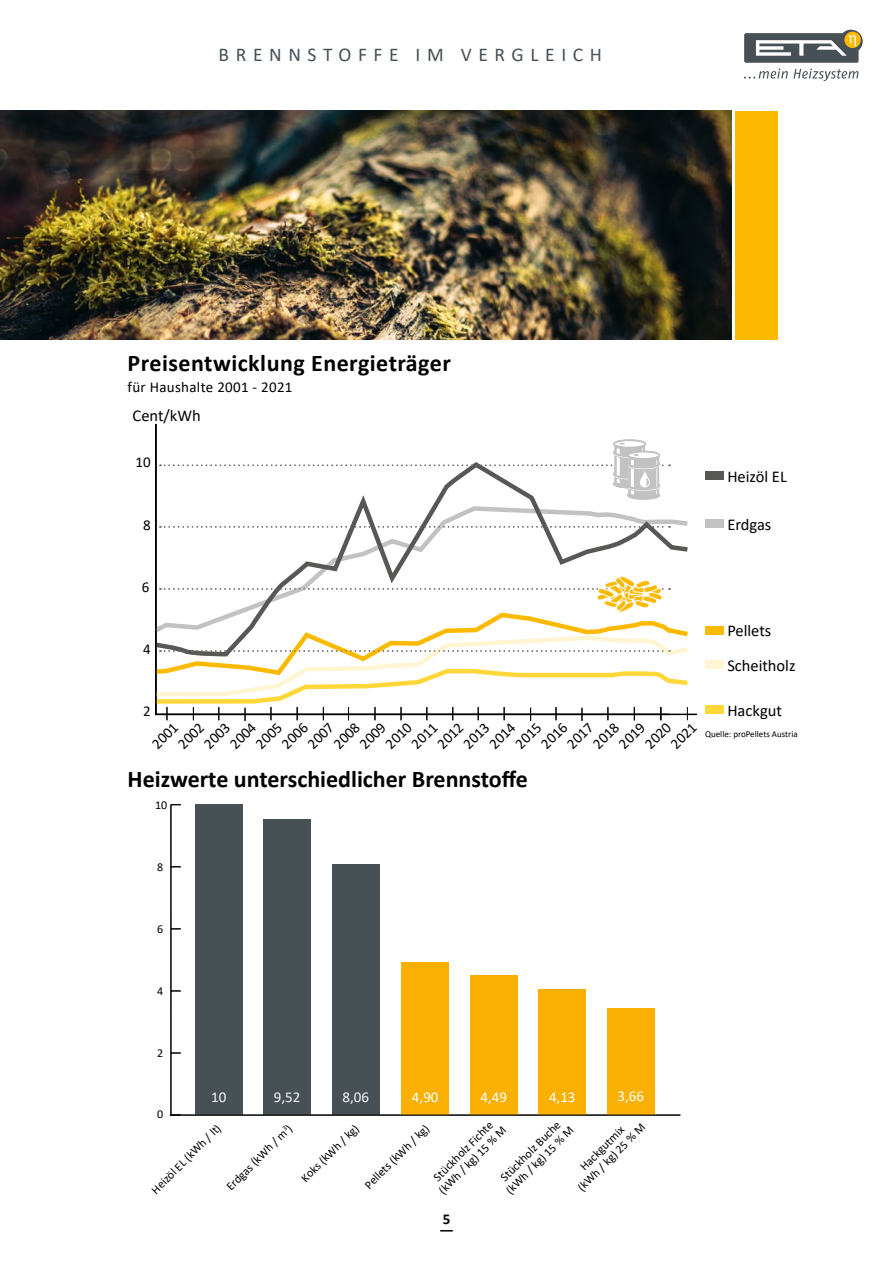
<style>
.page{position:relative;width:893px;height:1263px;background:#fff}
.page>*{position:absolute;margin:0;border:0;box-sizing:border-box;transform-origin:0 0}
.ETA_Zwischentitel{font:700 24px "Calibri";color:#000}
.ETA_Zwischentitel-2{font:700 24px "Calibri";letter-spacing:.02em;color:#000}
.t1{font:19.5px "Calibri";letter-spacing:.34em;color:#465055}
.t2{font:16.5px "Calibri";color:#000}
.ETA_Zwischentitel-3{font:15px "Calibri";letter-spacing:.02em;color:#000}
.t3{font:15px "Calibri";color:#fff}
.t4{font:15px "Calibri";color:#f6f6f6}
.t5{font:700 15px "Calibri";color:#000}
.t6{font:12px "Calibri";color:#000}
.t7{font:9px "Calibri";color:#000}
</style>
<div class="page">
<img style="left:0;top:111px;width:731px;height:229px">
<div style="left:705px;top:471px;width:18px;height:9px;background:#575756"></div>
<div style="left:705px;top:519px;width:18px;height:9px;background:#c2c2c2"></div>
<div style="left:705px;top:626px;width:18px;height:9px;background:#fbba00"></div>
<div style="left:705px;top:660px;width:18px;height:9px;background:#fff5d3"></div>
<div style="left:705px;top:705px;width:18px;height:9px;background:#ffd739"></div>
<svg style="left:155px;top:424px;width:542px;height:292px"></svg>
<svg style="left:160px;top:526px;width:510px;height:2px"></svg>
<svg style="left:160px;top:439px;width:510px;height:61px"></svg>
<svg style="left:155px;top:576px;width:538px;height:145px"></svg>
<hr style="left:170px;top:805px;width:1px;height:310px;background:#000">
<div style="left:538px;top:989px;width:48px;height:125px;background:#f9b000"></div>
<div style="left:607px;top:1008px;width:48px;height:106px;background:#f9b000"></div>
<div style="left:470px;top:975px;width:48px;height:139px;background:#f9b000"></div>
<div style="left:401px;top:962px;width:48px;height:152px;background:#f9b000"></div>
<div style="left:332px;top:864px;width:48px;height:250px;background:#465055"></div>
<div style="left:263px;top:819px;width:48px;height:295px;background:#465055"></div>
<div style="left:195px;top:804px;width:48px;height:310px;background:#465055"></div>
<hr style="left:170px;top:1114px;width:510px;height:1px;background:#000">
<div style="left:736px;top:111px;width:42px;height:229px;background:#fbba00"></div>
<svg style="left:744px;top:30px;width:119px;height:51px"></svg>
<p class="t1" style="left:219px;top:41px;width:385px">BRENNSTOFFE IM VERGLEICH</p>
<p class="ETA_Zwischentitel-2" style="left:128px;top:346px;width:325px">Preisentwicklung Energieträger</p>
<p class="ETA_Zwischentitel-3" style="left:128px;top:376px;width:166px">für Haushalte 2001 - 2021</p>
<p class="t2" style="left:133px;top:404px;width:70px">Cent/kWh</p>
<p class="ETA_Zwischentitel-3" style="left:135px;top:452px;width:17px">10</p>
<p class="ETA_Zwischentitel-3" style="left:143px;top:514px;width:9px">8</p>
<p class="t2" style="left:727px;top:465px;width:61px">Heizöl EL</p>
<p class="t2" style="left:727px;top:513px;width:46px">Erdgas</p>
<p class="ETA_Zwischentitel-3" style="left:142px;top:576px;width:9px">6</p>
<p class="ETA_Zwischentitel-3" style="left:143px;top:638px;width:9px">4</p>
<p class="ETA_Zwischentitel-3" style="left:143px;top:700px;width:9px">2</p>
<p class="ETA_Zwischentitel-3" style="left:147px;top:739px;width:32px;rotate:-45deg">2001</p>
<p class="ETA_Zwischentitel-3" style="left:173px;top:739px;width:32px;rotate:-45deg">2002</p>
<p class="ETA_Zwischentitel-3" style="left:199px;top:739px;width:32px;rotate:-45deg">2003</p>
<p class="ETA_Zwischentitel-3" style="left:225px;top:739px;width:32px;rotate:-45deg">2004</p>
<p class="ETA_Zwischentitel-3" style="left:251px;top:739px;width:32px;rotate:-45deg">2005</p>
<p class="ETA_Zwischentitel-3" style="left:277px;top:739px;width:32px;rotate:-45deg">2006</p>
<p class="ETA_Zwischentitel-3" style="left:303px;top:739px;width:32px;rotate:-45deg">2007</p>
<p class="ETA_Zwischentitel-3" style="left:329px;top:739px;width:32px;rotate:-45deg">2008</p>
<p class="ETA_Zwischentitel-3" style="left:354px;top:739px;width:32px;rotate:-45deg">2009</p>
<p class="ETA_Zwischentitel-3" style="left:380px;top:739px;width:32px;rotate:-45deg">2010</p>
<p class="ETA_Zwischentitel-3" style="left:406px;top:739px;width:32px;rotate:-45deg">2011</p>
<p class="ETA_Zwischentitel-3" style="left:432px;top:739px;width:32px;rotate:-45deg">2012</p>
<p class="ETA_Zwischentitel-3" style="left:458px;top:739px;width:32px;rotate:-45deg">2013</p>
<p class="ETA_Zwischentitel-3" style="left:484px;top:739px;width:32px;rotate:-45deg">2014</p>
<p class="ETA_Zwischentitel-3" style="left:510px;top:739px;width:32px;rotate:-45deg">2015</p>
<p class="ETA_Zwischentitel-3" style="left:536px;top:739px;width:32px;rotate:-45deg">2016</p>
<p class="ETA_Zwischentitel-3" style="left:562px;top:739px;width:32px;rotate:-45deg">2017</p>
<p class="ETA_Zwischentitel-3" style="left:588px;top:739px;width:32px;rotate:-45deg">2018</p>
<p class="ETA_Zwischentitel-3" style="left:614px;top:739px;width:32px;rotate:-45deg">2019</p>
<p class="ETA_Zwischentitel-3" style="left:640px;top:739px;width:32px;rotate:-45deg">2020</p>
<p class="ETA_Zwischentitel-3" style="left:665px;top:739px;width:32px;rotate:-45deg">2021</p>
<p class="t2" style="left:727px;top:619px;width:46px">Pellets</p>
<p class="t2" style="left:727px;top:654px;width:70px">Scheitholz</p>
<p class="t2" style="left:727px;top:699px;width:56px">Hackgut</p>
<p class="t7" style="left:705px;top:728px;width:94px">Quelle: proPellets Austria</p>
<p class="ETA_Zwischentitel" style="left:128px;top:762px;width:402px">Heizwerte unterschiedlicher Brennstoffe</p>
<p class="t6" style="left:155px;top:796px;width:14px">10</p>
<p class="t6" style="left:157px;top:858px;width:8px">8</p>
<p class="t6" style="left:157px;top:921px;width:8px">6</p>
<p class="t6" style="left:157px;top:982px;width:8px">4</p>
<p class="t6" style="left:157px;top:1044px;width:8px">2</p>
<p class="t6" style="left:157px;top:1106px;width:8px">0</p>
<p class="t4" style="left:211px;top:1086px;width:17px">10</p>
<p class="t4" style="left:274px;top:1086px;width:28px">9,52</p>
<p class="t4" style="left:342px;top:1086px;width:28px">8,06</p>
<p class="t3" style="left:412px;top:1086px;width:28px">4,90</p>
<p class="t3" style="left:480px;top:1086px;width:28px">4,49</p>
<p class="t3" style="left:549px;top:1086px;width:28px">4,13</p>
<p class="t3" style="left:617px;top:1085px;width:28px">3,66</p>
<p class="t6" style="left:497px;top:1173px;width:81px;rotate:-45deg">Stückholz Buche</p>
<p class="t6" style="left:148px;top:1186px;width:94px;rotate:-45deg">Heizöl EL (kWh / lt)</p>
<p class="t6" style="left:222px;top:1182px;width:89px;rotate:-45deg">Erdgas (kWh / m<sup>3</sup>)</p>
<p class="t6" style="left:297px;top:1174px;width:77px;rotate:-45deg">Koks (kWh / kg)</p>
<p class="t6" style="left:361px;top:1181px;width:87px;rotate:-45deg">Pellets (kWh / kg)</p>
<p class="t6" style="left:430px;top:1173px;width:80px;rotate:-45deg">Stückholz Fichte</p>
<p class="t6" style="left:574px;top:1183px;width:92px;rotate:-45deg">(kWh / kg) 25 % M</p>
<p class="t6" style="left:435px;top:1186px;width:92px;rotate:-45deg">(kWh / kg) 15 % M</p>
<p class="t6" style="left:502px;top:1186px;width:92px;rotate:-45deg">(kWh / kg) 15 % M</p>
<p class="t6" style="left:576px;top:1162px;width:59px;rotate:-45deg">Hackgutmix</p>
<p class="t5" style="left:443px;top:1208px;width:9px">5</p>
</div>
